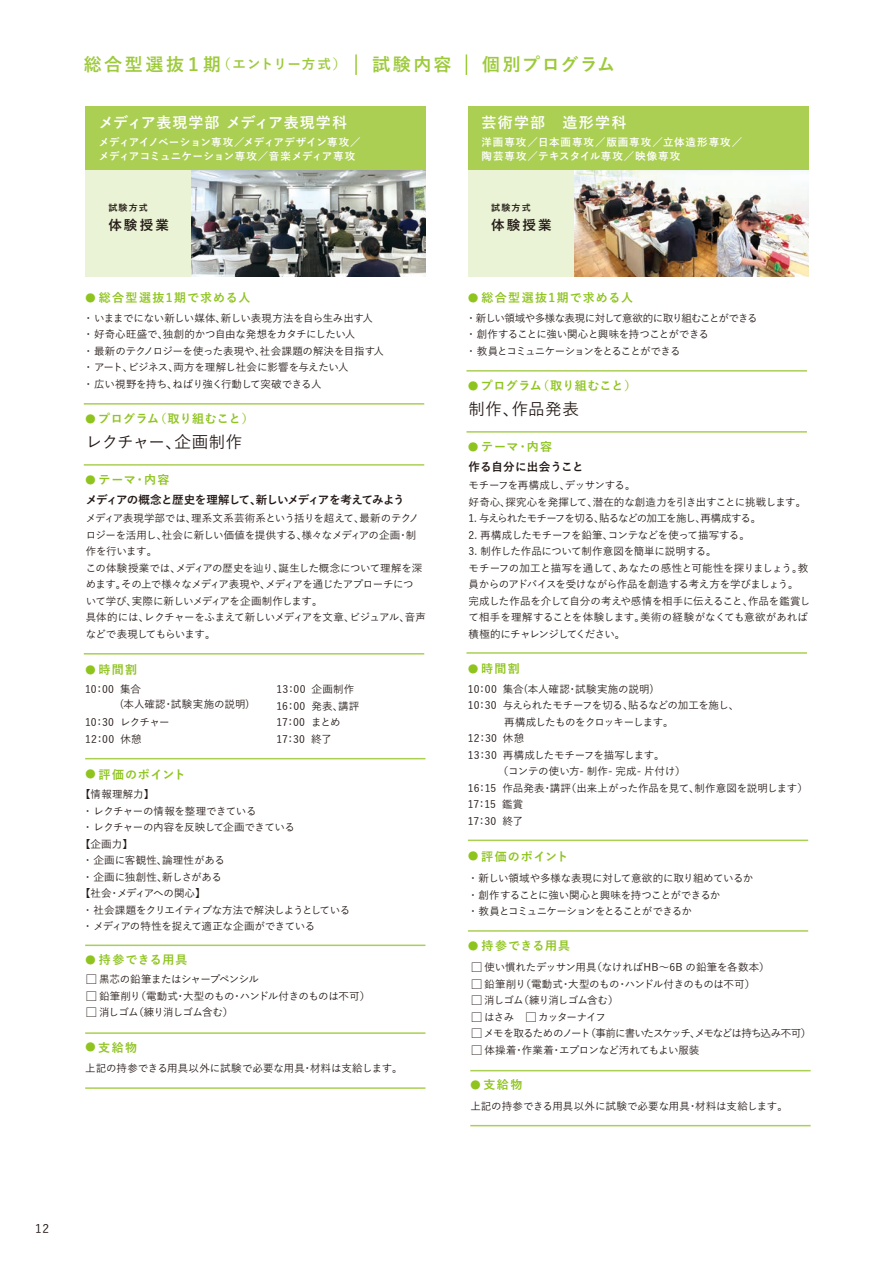
<style>
.page{position:relative;width:893px;height:1263px;background:#fff}
.page>*{position:absolute;margin:0;border:0;box-sizing:border-box;transform-origin:0 0}
.t1{font:700 18px "Yu Go";letter-spacing:.12em;color:#9dca3b}
.t2{font:500 16.5px "Yu Go";letter-spacing:-.035em;color:#231916}
.t3{font:500 16.5px "Yu Go";letter-spacing:.025em;color:#231916}
.t4{font:700 15px "Yu Go";letter-spacing:.035em;color:#fff}
.t5{font:700 15px "Yu Go";letter-spacing:.09em;color:#fff}
.t6{font:700 13.5px "Yu Go";letter-spacing:.17em;color:#231916}
.t7{font:700 12px "Yu Go";letter-spacing:.075em;color:#8fc41f}
.t8{font:700 12px "Yu Go";letter-spacing:.025em;color:#8fc41f}
.t9{font:700 12px "Yu Go";letter-spacing:.1em;color:#8fc41f}
.t10{font:500 12px "Yu Go";color:#231916}
.t11{font:700 11.55px "Yu Go";letter-spacing:-.075em;color:#231916}
.t12{font:700 11.55px "Yu Go";letter-spacing:.015em;color:#231916}
.t13{font:500 10.5px/16.5px "Yu Go";letter-spacing:-.035em;color:#231916}
.t14{font:500 10.5px "Yu Go";letter-spacing:-.005em;color:#231916}
.t15{font:500 10.5px/16.5px "Yu Go";letter-spacing:-.06em;color:#231916}
.t16{font:700 10.5px/13.5px "Yu Go";letter-spacing:-.01em;color:#fff}
.t17{font:700 10.5px/13.5px "Yu Go";letter-spacing:.085em;color:#fff}
.t18{font:500 10.5px "Yu Go";letter-spacing:-.09em;color:#231916}
.t19{font:500 10.5px/16.5px "Yu Go";letter-spacing:.015em;color:#231916}
.t20{font:500 10.5px "Yu Go";letter-spacing:-.075em;color:#231916}
.t21{font:500 10.5px "Yu Go";letter-spacing:-.07em;color:#231916}
.t22{font:500 10.5px/15px "Yu Go";color:#231916}
.t23{font:500 10.5px/16.5px "Yu Go";letter-spacing:-.01em;color:#231916}
.t24{font:500 10.5px "Yu Go";letter-spacing:-.095em;color:#231916}
.t25{font:700 9px "Yu Go";letter-spacing:.14em;color:#231916}
.s1{font-size:13.5px}
.s2{font-size:10.8px}
.s3{font-size:12.6px}
</style>
<div class="page">
<div style="left:85px;top:170px;width:340px;height:106px;background:#eaf3d5"></div>
<div style="left:85px;top:106px;width:340px;height:64px;background:#aacf53"></div>
<hr style="left:84px;top:403px;width:340px;height:2px;background:#aacf53">
<hr style="left:84px;top:464px;width:340px;height:2px;background:#aacf53">
<hr style="left:84px;top:653px;width:340px;height:1px;background:#aacf53">
<hr style="left:85px;top:944px;width:340px;height:2px;background:#aacf53">
<hr style="left:85px;top:1032px;width:340px;height:2px;background:#aacf53">
<hr style="left:85px;top:758px;width:340px;height:1px;background:#aacf53">
<hr style="left:85px;top:1087px;width:340px;height:2px;background:#aacf53">
<img style="left:192px;top:170px;width:233px;height:106px">
<div style="left:468px;top:170px;width:340px;height:106px;background:#eaf3d5"></div>
<div style="left:468px;top:106px;width:340px;height:64px;background:#aacf53"></div>
<hr style="left:466px;top:370px;width:341px;height:2px;background:#aacf53">
<hr style="left:466px;top:431px;width:341px;height:2px;background:#aacf53">
<hr style="left:466px;top:652px;width:341px;height:2px;background:#aacf53">
<hr style="left:468px;top:930px;width:340px;height:2px;background:#aacf53">
<hr style="left:470px;top:1070px;width:341px;height:1px;background:#aacf53">
<hr style="left:468px;top:839px;width:340px;height:2px;background:#aacf53">
<hr style="left:470px;top:1125px;width:341px;height:1px;background:#aacf53">
<img style="left:574px;top:170px;width:234px;height:106px">
<hr style="left:355px;top:54px;width:2px;height:21px;background:#9dca3b">
<svg style="left:466px;top:54px;width:1px;height:21px"></svg>
<h1 class="t1" style="left:84px;top:54px;width:533px">総合型選抜１期<span class="s1">（エントリー方式）　　</span>試験内容　 個別プログラム</h1>
<h3 class="t4" style="left:99px;top:114px;width:250px">メディア表現学部 メディア表現学科</h3>
<p class="t16" style="left:99px;top:136px;width:263px">メディアイノベーション専攻／メディアデザイン専攻／メディアコミュニケーション専攻／音楽メディア専攻</p>
<p class="t25" style="left:108px;top:203px;width:41px">試験方式</p>
<p class="t6" style="left:108px;top:218px;width:62px">体験授業</p>
<p class="t9" style="left:85px;top:291px;width:167px"><span class="s2">●</span> 総合型選抜1期で求める人</p>
<p class="t13" style="left:83px;top:308px;width:302px">・ いままでにない新しい媒体、新しい表現方法を自ら生み出す人・ 好奇心旺盛で、独創的かつ自由な発想をカタチにしたい人<br>・ 最新のテクノロジーを使った表現や、社会課題の解決を目指す人・ アート、ビジネス、両方を理解し社会に影響を与えたい人<br>・ 広い視野を持ち、ねばり強く行動して突破できる人</p>
<p class="t8" style="left:85px;top:412px;width:170px"><span class="s2">●</span> プログラム（取り組むこと）</p>
<h2 class="t2" style="left:86px;top:427px;width:158px">レクチャー、企画制作</h2>
<p class="t7" style="left:85px;top:473px;width:86px"><span class="s2">●</span> テーマ・内容</p>
<p class="t11" style="left:86px;top:494px;width:320px">メディアの概念と歴史を理解して、新しいメディアを考えてみよう</p>
<p class="t13" style="left:86px;top:509px;width:342px">メディア表現学部では、理系文系芸術系という括りを超えて、最新のテクノロジーを活用し、社会に新しい価値を提供する、様々なメディアの企画・制作を行います。<br>この体験授業では、メディアの歴史を辿り、誕生した概念について理解を深めます。その上で様々なメディア表現や、メディアを通じたアプローチについて学び、実際に新しいメディアを企画制作します。<br>具体的には、レクチャーをふまえて新しいメディアを文章、ビジュアル、音声などで表現してもらいます。</p>
<p class="t7" style="left:85px;top:663px;width:54px"><span class="s2">●</span> 時間割</p>
<p class="t22" style="left:85px;top:681px;width:166px">10：00 集合<br>　　　 (本人確認・試験実施の説明)</p>
<p class="t23" style="left:85px;top:713px;width:86px">10：30 レクチャー<br>12：00 休憩</p>
<p class="t7" style="left:85px;top:768px;width:102px"><span class="s2">●</span> 評価のポイント</p>
<p class="t19" style="left:277px;top:680px;width:84px">13：00 企画制作<br>16：00 発表、講評<br>17：00 まとめ<br>17：30 終了</p>
<p class="t13" style="left:80px;top:785px;width:272px">【情報理解力】<br>・ レクチャーの情報を整理できている<br>・ レクチャーの内容を反映して企画できている<br>【企画力】<br>・ 企画に客観性、論理性がある<br>・ 企画に独創性、新しさがある<br>【社会・メディアへの関心】<br>・ 社会課題をクリエイティブな方法で解決しようとしている・ メディアの特性を捉えて適正な企画ができている</p>
<p class="t7" style="left:85px;top:953px;width:104px"><span class="s2">●</span> 持参できる用具</p>
<p class="t13" style="left:85px;top:970px;width:175px"><span class="s3">□</span> 黒芯の鉛筆またはシャープペンシル</p>
<p class="t13" style="left:85px;top:986px;width:286px"><span class="s3">□</span> 鉛筆削り（電動式・大型のもの・ハンドル付きのものは不可）</p>
<p class="t21" style="left:85px;top:1003px;width:150px"><span class="s3">□</span> 消しゴム（練り消しゴム含む）</p>
<p class="t7" style="left:85px;top:1040px;width:54px"><span class="s2">●</span>支給物</p>
<p class="t14" style="left:85px;top:1058px;width:319px">上記の持参できる用具以外に試験で必要な用具・材料は支給します。</p>
<h3 class="t5" style="left:482px;top:114px;width:146px">芸術学部　造形学科</h3>
<p class="t17" style="left:482px;top:136px;width:262px">洋画専攻／日本画専攻／版画専攻／立体造形専攻／陶芸専攻／テキスタイル専攻／映像専攻</p>
<p class="t25" style="left:491px;top:203px;width:41px">試験方式</p>
<p class="t6" style="left:491px;top:218px;width:62px">体験授業</p>
<p class="t9" style="left:468px;top:291px;width:167px"><span class="s2">●</span> 総合型選抜1期で求める人</p>
<p class="t15" style="left:466px;top:308px;width:293px">・ 新しい領域や多様な表現に対して意欲的に取り組むことができる・ 創作することに強い関心と興味を持つことができる<br>・ 教員とコミュニケーションをとることができる</p>
<p class="t8" style="left:468px;top:379px;width:170px"><span class="s2">●</span> プログラム（取り組むこと）</p>
<h2 class="t3" style="left:468px;top:394px;width:112px">制作、作品発表</h2>
<p class="t7" style="left:468px;top:440px;width:86px"><span class="s2">●</span> テーマ・内容</p>
<p class="t12" style="left:468px;top:461px;width:117px">作る自分に出会うこと</p>
<p class="t13" style="left:468px;top:476px;width:339px">モチーフを再構成し、デッサンする。<br>好奇心、探究心を発揮して、潜在的な創造力を引き出すことに挑戦します。</p>
<p class="t20" style="left:468px;top:509px;width:294px">1. 与えられたモチーフを切る、貼るなどの加工を施し、再構成する。</p>
<p class="t13" style="left:468px;top:525px;width:283px">2. 再構成したモチーフを鉛筆、コンテなどを使って描写する。</p>
<p class="t13" style="left:468px;top:542px;width:343px">3. 制作した作品について制作意図を簡単に説明する。<br>モチーフの加工と描写を通して、あなたの感性と可能性を探りましょう。教員からのアドバイスを受けながら作品を創造する考え方を学びましょう。完成した作品を介して自分の考えや感情を相手に伝えること、作品を鑑賞して相手を理解することを体験します。美術の経験がなくても意欲があれば積極的にチャレンジしてください。</p>
<p class="t7" style="left:468px;top:662px;width:54px"><span class="s2">●</span> 時間割</p>
<p class="t13" style="left:468px;top:679px;width:341px">10：00 集合(本人確認・試験実施の説明)<br>10：30 与えられたモチーフを切る、貼るなどの加工を施し、<br>　　　 再構成したものをクロッキーします。<br>12：30 休憩<br>13：30 再構成したモチーフを描写します。<br>　　　 （コンテの使い方- 制作- 完成- 片付け）<br>16：15 作品発表・講評（出来上がった作品を見て、制作意図を説明します）<br>17：15 鑑賞<br>17：30 終了</p>
<p class="t7" style="left:468px;top:849px;width:102px"><span class="s2">●</span> 評価のポイント</p>
<p class="t13" style="left:468px;top:869px;width:287px">・ 新しい領域や多様な表現に対して意欲的に取り組めているか・ 創作することに強い関心と興味を持つことができるか<br>・ 教員とコミュニケーションをとることができるか</p>
<p class="t7" style="left:468px;top:939px;width:104px"><span class="s2">●</span> 持参できる用具</p>
<p class="t14" style="left:470px;top:958px;width:301px"><span class="s3">□</span>使い慣れたデッサン用具（なければHB～6B の鉛筆を各数本）</p>
<p class="t13" style="left:470px;top:974px;width:286px"><span class="s3">□</span> 鉛筆削り（電動式・大型のもの・ハンドル付きのものは不可）</p>
<p class="t21" style="left:470px;top:991px;width:150px"><span class="s3">□</span> 消しゴム（練り消しゴム含む）</p>
<p class="t24" style="left:470px;top:1007px;width:147px"><span class="s3">□</span>はさみ　<span class="s3">□</span>カッターナイフ　</p>
<p class="t18" style="left:470px;top:1024px;width:342px"><span class="s3">□</span> メモを取るためのノート（事前に書いたスケッチ、メモなどは持ち込み不可）</p>
<p class="t13" style="left:470px;top:1040px;width:231px"><span class="s3">□</span> 体操着・作業着・エプロンなど汚れてもよい服装</p>
<p class="t7" style="left:470px;top:1078px;width:54px"><span class="s2">●</span>支給物</p>
<p class="t14" style="left:470px;top:1096px;width:319px">上記の持参できる用具以外に試験で必要な用具・材料は支給します。</p>
<p class="t10" style="left:35px;top:1217px;width:15px">12</p>
</div>
